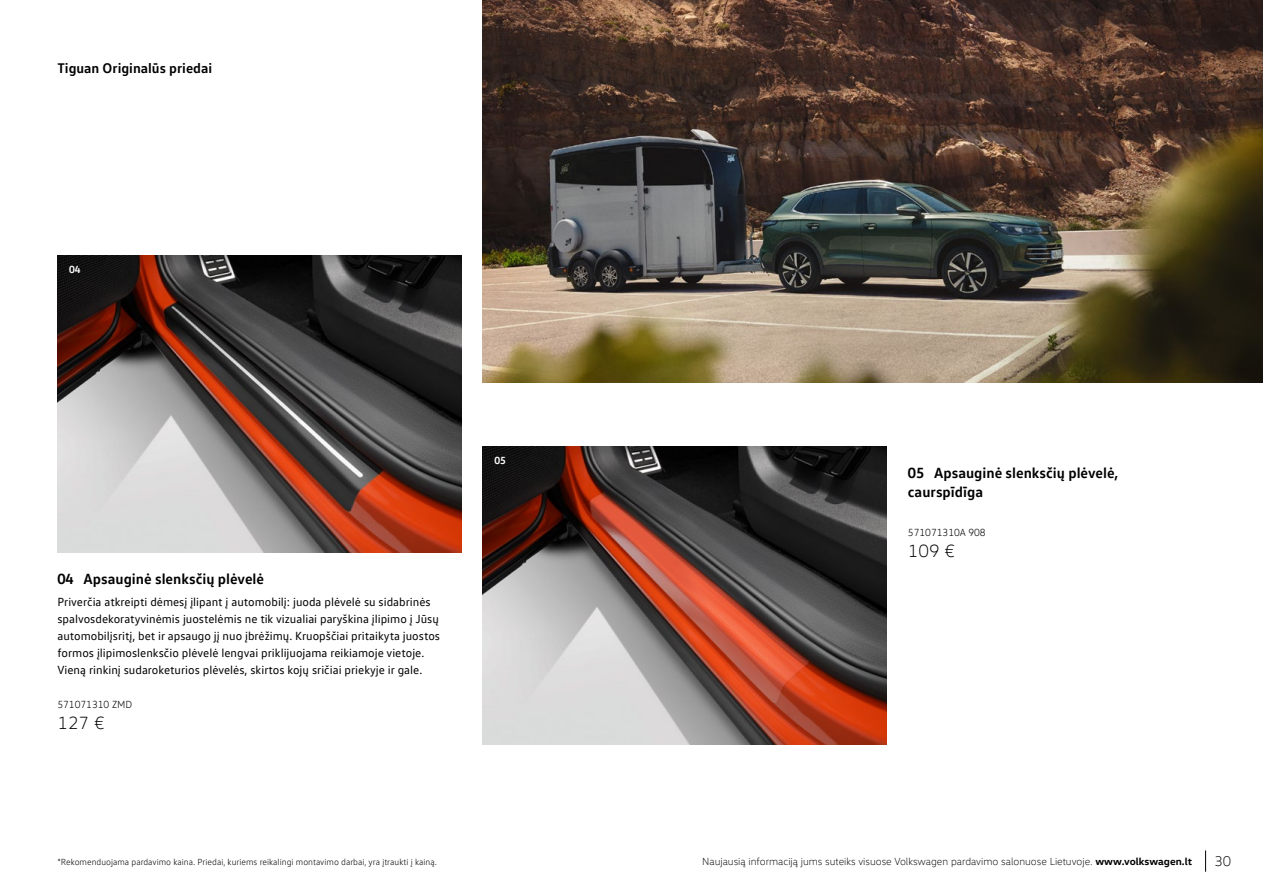
<style>
.page{position:relative;width:1263px;height:893px;background:#fff}
.page>*{position:absolute;margin:0;border:0;box-sizing:border-box;transform-origin:0 0}
.AKSE_cena{font:300 18px "VW Head";color:#000}
.jauns_10_13{font:700 15px/19.5px "VW Text";color:#000}
.t1{font:700 14.25px "VW Text";color:#000}
.t2{font:300 14.25px "VW Head";color:#000}
.pamats_nelīdzens_4mm{font:12px/17px "VW Text";color:#000}
.t3{font:300 10.5px "VW Head";color:#000}
.AKSE_kods{font:300 10.5px "VW Text";color:#000}
.cena_M{font:700 10.5px "VW Text";color:#fff}
.t4{font:300 9px "VW Text";color:#000}
.s1{font-weight:700}
</style>
<div class="page">
<img style="left:57px;top:255px;width:404px;height:298px">
<img style="left:483px;top:446px;width:404px;height:298px">
<img style="left:483px;top:0;width:780px;height:383px">
<svg style="left:1205px;top:850px;width:1px;height:22px"></svg>
<p class="t1" style="left:57px;top:59px;width:156px">Tiguan Originalūs priedai</p>
<p class="cena_M" style="left:69px;top:262px;width:13px">04</p>
<p class="jauns_10_13" style="left:57px;top:569px;width:208px">04 Apsauginė slenksčių plėvelė</p>
<p class="pamats_nelīdzens_4mm" style="left:57px;top:593px;width:384px">Priverčia atkreipti dėmesį įlipant į automobilį: juoda plėvelė su sidabrinės spalvosdekoratyvinėmis juostelėmis ne tik vizualiai paryškina įlipimo į Jūsų automobilįsritį, bet ir apsaugo jį nuo įbrėžimų. Kruopščiai pritaikyta juostos formos įlipimoslenksčio plėvelė lengvai priklijuojama reikiamoje vietoje.<br>Vieną rinkinį sudaroketurios plėvelės, skirtos kojų sričiai priekyje ir gale.</p>
<p class="AKSE_kods" style="left:57px;top:698px;width:77px">571071310 ZMD</p>
<p class="AKSE_cena" style="left:57px;top:712px;width:49px">127 €</p>
<p class="cena_M" style="left:494px;top:454px;width:13px">05</p>
<p class="jauns_10_13" style="left:908px;top:462px;width:212px">05 Apsauginė slenksčių plėvelė, caurspīdīga</p>
<p class="AKSE_kods" style="left:908px;top:526px;width:79px">571071310A 908</p>
<p class="AKSE_cena" style="left:908px;top:540px;width:49px">109 €</p>
<p class="t4" style="left:57px;top:856px;width:381px">*Rekomenduojama pardavimo kaina. Priedai, kuriems reikalingi montavimo darbai, yra įtraukti į kainą.</p>
<p class="t3" style="left:702px;top:855px;width:491px">Naujausią informaciją jums suteiks visuose Volkswagen pardavimo salonuose Lietuvoje. <span class="s1">www.volkswagen.lt</span></p>
<p class="t2" style="left:1214px;top:853px;width:18px">30</p>
</div>
